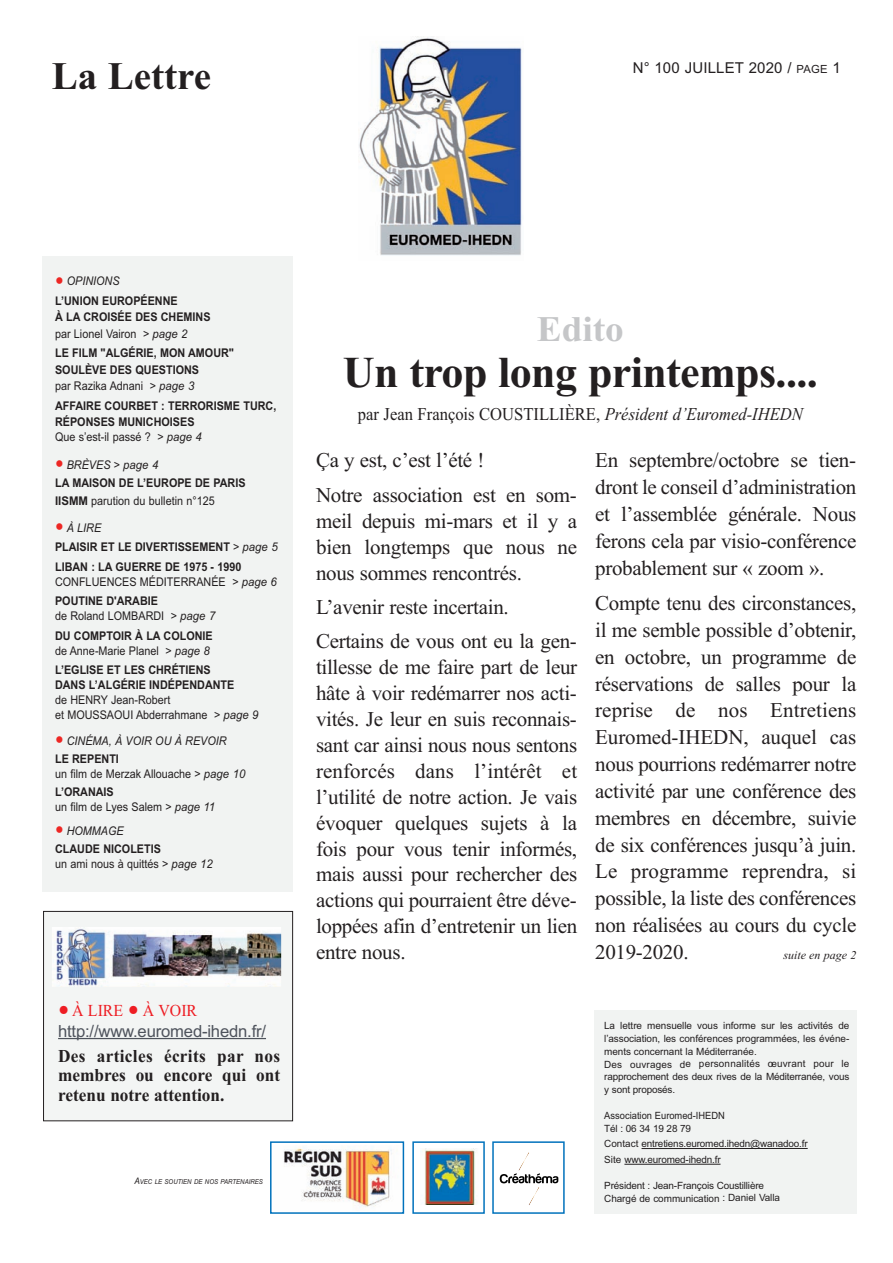
<style>
.page{position:relative;width:893px;height:1263px;background:#fff}
.page>*{position:absolute;margin:0;border:0;box-sizing:border-box;transform-origin:0 0}
.t1{font:700 44.1px "Times New Roman";letter-spacing:-.015em;color:#231f20}
.t2{font:700 39px "Times New Roman";color:#231f20}
.t3{font:700 36px "Times New Roman";color:#c5c6c8}
.t4{font:21px/26.8px "Times New Roman";letter-spacing:-.015em;color:#231f20;text-align:justify}
.t5{font:700 18.15px/19.5px "Times New Roman";color:#231f20;text-align:justify;scale:.95 1}
.t6{font:18px "Times New Roman";color:#231f20;scale:.92 1}
.t7{font:16.8px "Arial";letter-spacing:-.01em;color:#4e535c}
.t8{font:16.8px "Times New Roman";color:#ee1d23;scale:.95 1}
.t9{font:15px "Arial";letter-spacing:.01em;color:#231f20}
.t10{font:700 12px/19.5px "Arial";color:#231f20;scale:.9 1}
.t11{font:12px/19.5px "Arial";color:#231f20;scale:.9 1}
.t12{font:italic 12px/18px "Arial";color:#231f20;scale:.9 1}
.t13{font:italic 12px "Times New Roman";color:#231f20}
.t14{font:10.05px/12.9px "Arial";letter-spacing:-.005em;color:#231f20}
.t15{font:10.05px/12.9px "Arial";letter-spacing:-.005em;color:#231f20;scale:.94 1}
.t16{font:italic 6.75px "Arial";color:#231f20;scale:.9 1}
.s1{font-size:11.25px}
.s2{font-weight:400;font-size:27px;color:#ed2724}
.s3{font-weight:400;font-style:italic}
.s4{font-weight:400}
.s5{font-style:italic}
.s6{font-weight:700}
.s7{font-style:normal;font-size:27px;color:#ed2724}
.s8{font-weight:700;font-style:normal}
.s9{font-size:33.45px}
.s10{font-size:9px}
</style>
<div class="page">
<div style="left:44px;top:912px;width:248px;height:208px;background:#f3f5f4"></div>
<div style="left:43px;top:911px;width:250px;height:210px;border:1px solid #231f20"></div>
<hr style="left:58px;top:1038px;width:208px;height:1px;background:#4e535c">
<img style="left:52px;top:927px;width:229px;height:59px">
<div style="left:412px;top:1141px;width:73px;height:73px;border:2px solid #0072bc"></div>
<div style="left:492px;top:1141px;width:73px;height:73px;border:2px solid #0072bc"></div>
<div style="left:270px;top:1141px;width:134px;height:73px;border:2px solid #0072bc"></div>
<img style="left:284px;top:1147px;width:108px;height:60px">
<img style="left:422px;top:1148px;width:55px;height:57px">
<svg style="left:500px;top:1152px;width:58px;height:53px"></svg>
<div style="left:43px;top:256px;width:250px;height:635px;background:#f1f3f2"></div>
<img style="left:359px;top:36px;width:163px;height:220px">
<div style="left:593px;top:1011px;width:263px;height:203px;background:#f1f3f2"></div>
<hr style="left:641px;top:1148px;width:167px;height:1px;background:#231f20">
<hr style="left:624px;top:1164px;width:96px;height:1px;background:#231f20">
<h2 class="t2" style="left:52px;top:63px;width:161px">La Lettre</h2>
<p class="t9" style="left:633px;top:63px;width:209px">N° 100 JUILLET 2020 / <span class="s1">PAGE</span> 1</p>
<p class="t10" style="left:55px;top:273px;width:138px"><span class="s2">•</span> <span class="s3">OPINIONS<br></span>L’UNION EUROPÉENNE</p>
<p class="t10" style="left:55px;top:310px;width:174px;line-height:16.5px">À LA CROISÉE DES CHEMINS <span class="s4">par Lionel Vairon &gt;</span> <span class="s3">page 2</span></p>
<p class="t10" style="left:55px;top:346px;width:200px;line-height:16.5px">LE FILM "ALGÉRIE, MON AMOUR"<br>SOULÈVE DES QUESTIONS<br><span class="s4">par Razika Adnani &gt;</span> <span class="s3">page 3</span></p>
<p class="t10" style="left:55px;top:399px;width:247px;line-height:16.5px">AFFAIRE COURBET : TERRORISME TURC,<br>RÉPONSES MUNICHOISES</p>
<p class="t11" style="left:55px;top:429px;width:165px">Que s’est-il passé ? &gt; <span class="s5">page 4</span></p>
<p class="t10" style="left:55px;top:456px;width:213px;line-height:18px"><span class="s2">•</span> <span class="s3">BRÈVES</span> <span class="s4">&gt;</span> <span class="s3">page 4<br></span>LA MAISON DE L’EUROPE DE PARIS<br>IISMM <span class="s4">parution du bulletin n°125</span></p>
<p class="t10" style="left:55px;top:519px;width:249px"><span class="s2">•</span> <span class="s3">À LIRE<br></span>PLAISIR ET LE DIVERTISSEMENT <span class="s4">&gt;</span> <span class="s3">page 5<br></span>LIBAN : LA GUERRE DE 1975 - 1990</p>
<p class="t11" style="left:55px;top:573px;width:248px">CONFLUENCES MÉDITERRANÉE &gt; <span class="s5">page 6<br></span><span class="s6">POUTINE D'ARABIE</span></p>
<p class="t10" style="left:55px;top:607px;width:180px"><span class="s4">de Roland LOMBARDI &gt;</span> <span class="s3">page 7<br></span>DU COMPTOIR À LA COLONIE</p>
<p class="t10" style="left:55px;top:642px;width:174px"><span class="s4">de Anne-Marie Planel &gt;</span> <span class="s3">page 8<br></span>L’EGLISE ET LES CHRÉTIENS</p>
<p class="t10" style="left:55px;top:676px;width:201px">DANS L’ALGÉRIE INDÉPENDANTE</p>
<p class="t11" style="left:55px;top:693px;width:228px;line-height:15px">de HENRY Jean-Robert<br>et MOUSSAOUI Abderrahmane &gt; <span class="s5">page 9</span></p>
<p class="t12" style="left:55px;top:732px;width:192px"><span class="s7">•</span> CINÉMA, À VOIR OU À REVOIR<br><span class="s8">LE REPENTI</span></p>
<p class="t11" style="left:55px;top:765px;width:213px;line-height:18px">un film de Merzak Allouache &gt; <span class="s5">page 10<br></span><span class="s6">L’ORANAIS</span></p>
<p class="t11" style="left:55px;top:798px;width:180px">un film de Lyes Salem &gt; <span class="s5">page 11</span></p>
<p class="t10" style="left:55px;top:822px;width:119px;line-height:18px"><span class="s2">•</span> <span class="s3">HOMMAGE<br></span>CLAUDE NICOLETIS</p>
<p class="t11" style="left:55px;top:855px;width:177px">un ami nous à quittés &gt; <span class="s5">page 12</span></p>
<p class="t8" style="left:58px;top:1004px;width:148px"><span class="s9">•</span> À LIRE <span class="s9">•</span> À VOIR</p>
<p class="t7" style="left:58px;top:1024px;width:210px">http://www.euromed-ihedn.fr/</p>
<p class="t5" style="left:58px;top:1048px;width:235px">Des articles écrits par nos membres ou encore qui ont retenu notre attention.</p>
<p class="t16" style="left:135px;top:1179px;width:144px"><span class="s10">A</span>VEC LE SOUTIEN DE NOS PARTENAIRES</p>
<h3 class="t3" style="left:537px;top:317px;width:88px">Edito</h3>
<h1 class="t1" style="left:343px;top:357px;width:476px">Un trop long printemps....</h1>
<p class="t6" style="left:358px;top:408px;width:485px">par Jean François COUSTILLIÈRE, <span class="s5">Président d’Euromed-IHEDN</span></p>
<p class="t4" style="left:316px;top:445px;width:262px;line-height:34.3px">Ça y est, c’est l’été !<br>Notre association est en som-</p>
<p class="t4" style="left:316px;top:510px;width:263px;line-height:26px">meil depuis mi-mars et il y a bien longtemps que nous ne nous sommes rencontrés.</p>
<p class="t4" style="left:316px;top:592px;width:262px;line-height:34.3px">L’avenir reste incertain.<br>Certains de vous ont eu la gen-</p>
<p class="t4" style="left:316px;top:656px;width:263px;line-height:26px">tillesse de me faire part de leur hâte à voir redémarrer nos acti&shy;vités. Je leur en suis reconnais&shy;sant car ainsi nous nous sentons renforcés dans l’intérêt et l’utilité de notre action. Je vais évoquer quelques sujets à la fois pour vous tenir informés, mais aussi pour rechercher des actions qui pourraient être déve&shy;loppées afin d’entretenir un lien entre nous.</p>
<p class="t4" style="left:595px;top:449px;width:263px">En septembre/octobre se tien&shy;dront le conseil d’administration et l’assemblée générale. Nous ferons cela par visio-conférence probablement sur « zoom ».</p>
<p class="t4" style="left:595px;top:592px;width:263px">Compte tenu des circonstances, il me semble possible d’obtenir, en octobre, un programme de réservations de salles pour la reprise de nos Entretiens Euromed-IHEDN, auquel cas nous pourrions redémarrer notre activité par une conférence des membres en décembre, suivie de six conférences jusqu’à juin.<br>Le programme reprendra, si possible, la liste des conférences non réalisées au cours du cycle 2019-2020.</p>
<p class="t13" style="left:783px;top:951px;width:74px">suite en page 2</p>
<p class="t14" style="left:604px;top:1020px;width:247px">La lettre mensuelle vous informe sur les activités de l’association, les conférences programmées, les événe&shy;ments concernant la Méditerranée.<br>Des ouvrages de personnalités oeuvrant pour le rapprochement des deux rives de la Méditerranée, vous y sont proposés.</p>
<p class="t15" style="left:604px;top:1110px;width:130px">Association Euromed-IHEDN<br>Tél : 06 34 19 28 79</p>
<p class="t14" style="left:604px;top:1137px;width:205px;line-height:15.8px">Contact entretiens.euromed.ihedn@wanadoo.fr<br>Site www.euromed-ihedn.fr</p>
<p class="t14" style="left:604px;top:1180px;width:177px">Président : Jean-François Coustillière<br>Chargé de communication : Daniel Valla</p>
</div>
